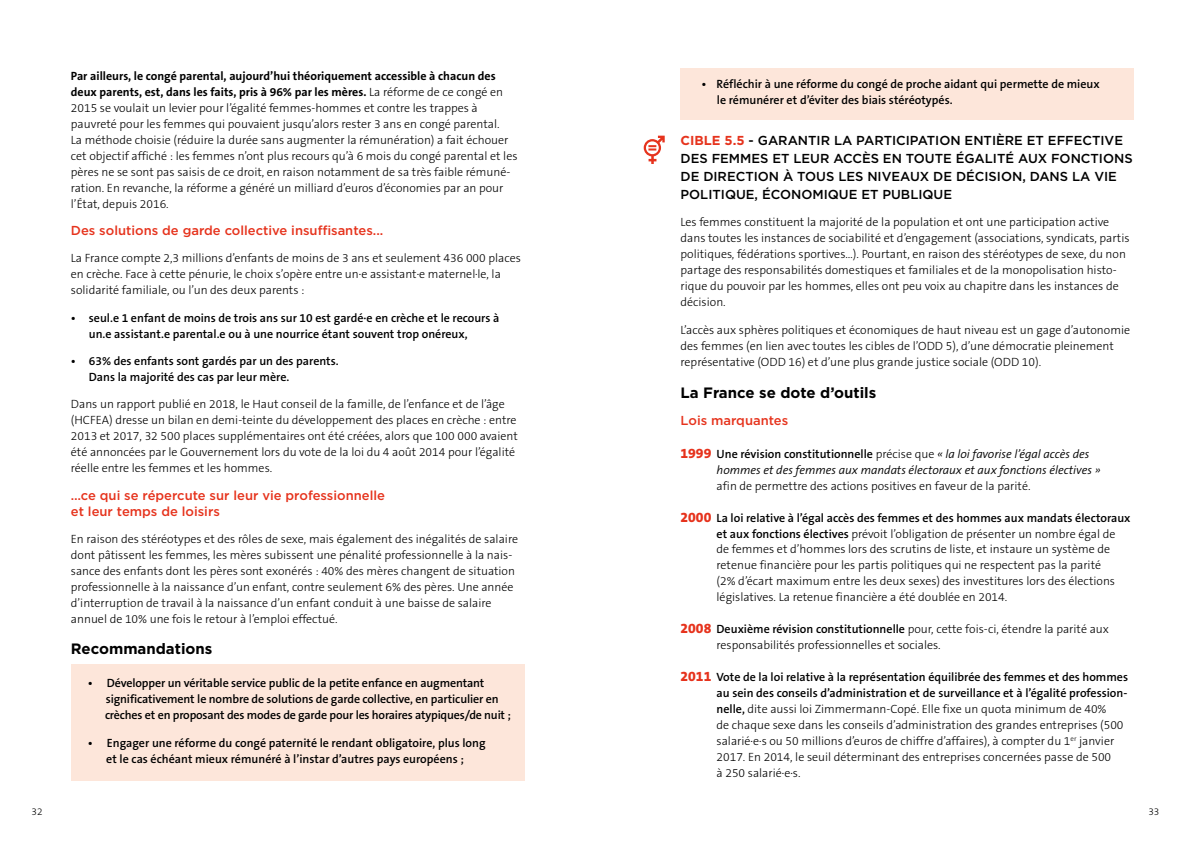
<style>
.page{position:relative;width:1191px;height:842px;background:#fff}
.page>*{position:absolute;margin:0;border:0;box-sizing:border-box;transform-origin:0 0}
.t1{font:700 15px "Gotham";color:#000}
.t2{font:500 13px/18px "Gotham";color:#000}
.t3{font:500 13px/16px "Gotham";color:#e6331d}
.t4{font:300 12px/16px "The Sans B3";color:#000}
.t5{font:600 12px/16px "The Sans B6";color:#000}
.t6{font:700 12px/16px "The Sans B7";color:#000}
.t7{font:italic 300 12px "The Sans B4";color:#000}
.t8{font:300 10px "The Sans B3";color:#000}
.s1{font-family:"The Sans B3";font-weight:300}
.s2{font-weight:700;color:#e6331d}
.s3{font-family:"The Sans B8";font-weight:800;font-size:14px;color:#e6331d}
.s4{font-family:"The Sans B4";font-weight:300;font-style:italic}
.s5{font-family:"The Sans B6";font-weight:600}
</style>
<div class="page">
<div style="left:680px;top:68px;width:454px;height:51px;background:#fde6da"></div>
<div style="left:71px;top:665px;width:453px;height:116px;background:#fde6da"></div>
<svg style="left:643px;top:136px;width:21px;height:28px"></svg>
<p class="t6" style="left:71px;top:68px;width:434px">Par ailleurs, le congé parental, aujourd’hui théoriquement accessible à chacun des deux parents, est, dans les faits, pris à 96% par les mères. <span class="s1">La réforme de ce congé en</span></p>
<p class="t4" style="left:71px;top:100px;width:448px">2015 se voulait un levier pour l’égalité femmes-hommes et contre les trappes à pauvreté pour les femmes qui pouvaient jusqu’alors rester 3 ans en congé parental.<br>La méthode choisie (réduire la durée sans augmenter la rémunération) a fait échouer cet objectif affiché : les femmes n’ont plus recours qu’à 6 mois du congé parental et les pères ne se sont pas saisis de ce droit, en raison notamment de sa très faible rémuné&shy;ration. En revanche, la réforme a généré un milliard d’euros d’économies par an pour l’État, depuis 2016.</p>
<p class="t3" style="left:71px;top:222px;width:314px">Des solutions de garde collective insuffisantes...</p>
<p class="t4" style="left:71px;top:251px;width:451px">La France compte 2,3 millions d’enfants de moins de 3 ans et seulement 436 000 places en crèche. Face à cette pénurie, le choix s’opère entre un·e assistant·e maternel·le, la solidarité familiale, ou l’un des deux parents :</p>
<p class="t5" style="left:89px;top:310px;width:412px;text-indent:-18px">• seul.e 1 enfant de moins de trois ans sur 10 est gardé·e en crèche et le recours à un.e assistant.e parental.e ou à une nourrice étant souvent trop onéreux,</p>
<p class="t5" style="left:89px;top:353px;width:251px;text-indent:-18px">• 63% des enfants sont gardés par un des parents.<br>Dans la majorité des cas par leur mère.</p>
<p class="t4" style="left:71px;top:397px;width:448px">Dans un rapport publié en 2018, le Haut conseil de la famille, de l’enfance et de l’âge (HCFEA) dresse un bilan en demi-teinte du développement des places en crèche : entre 2013 et 2017, 32 500 places supplémentaires ont été créées, alors que 100 000 avaient été annoncées par le Gouvernement lors du vote de la loi du 4 août 2014 pour l’égalité réelle entre les femmes et les hommes.</p>
<p class="t3" style="left:71px;top:487px;width:316px">…ce qui se répercute sur leur vie professionnelle et leur temps de loisirs</p>
<p class="t4" style="left:71px;top:531px;width:449px">En raison des stéréotypes et des rôles de sexe, mais également des inégalités de salaire dont pâtissent les femmes, les mères subissent une pénalité professionnelle à la nais&shy;sance des enfants dont les pères sont exonérés : 40% des mères changent de situation professionnelle à la naissance d’un enfant, contre seulement 6% des pères. Une année d’interruption de travail à la naissance d’un enfant conduit à une baisse de salaire annuel de 10% une fois le retour à l’emploi effectué.</p>
<p class="t1" style="left:71px;top:639px;width:143px">Recommandations</p>
<p class="t5" style="left:105px;top:675px;width:407px;line-height:16.3px;text-indent:-17px">• Développer un véritable service public de la petite enfance en augmentant significativement le nombre de solutions de garde collective, en particulier en crèches et en proposant des modes de garde pour les horaires atypiques/de nuit ;</p>
<p class="t5" style="left:88px;top:735px;width:399px;text-align:center">• Engager une réforme du congé paternité le rendant obligatoire, plus long et le cas échéant mieux rémunéré à l’instar d’autres pays européens ;</p>
<p class="t5" style="left:717px;top:76px;width:384px;text-indent:-15px">• Réfléchir à une réforme du congé de proche aidant qui permette de mieux le rémunérer et d’éviter des biais stéréotypés.</p>
<p class="t2" style="left:680px;top:131px;width:454px"><span class="s2">CIBLE 5.5</span> - GARANTIR LA PARTICIPATION ENTIÈRE ET EFFECTIVE DES FEMMES ET LEUR ACCÈS EN TOUTE ÉGALITÉ AUX FONCTIONS DE DIRECTION À TOUS LES NIVEAUX DE DÉCISION, DANS LA VIE POLITIQUE, ÉCONOMIQUE ET PUBLIQUE</p>
<p class="t4" style="left:680px;top:215px;width:450px">Les femmes constituent la majorité de la population et ont une participation active dans toutes les instances de sociabilité et d’engagement (associations, syndicats, partis politiques, fédérations sportives…). Pourtant, en raison des stéréotypes de sexe, du non partage des responsabilités domestiques et familiales et de la monopolisation histo&shy;rique du pouvoir par les hommes, elles ont peu voix au chapitre dans les instances de décision.</p>
<p class="t4" style="left:680px;top:322px;width:451px">L’accès aux sphères politiques et économiques de haut niveau est un gage d’autonomie des femmes (en lien avec toutes les cibles de l’ODD 5), d’une démocratie pleinement représentative (ODD 16) et d’une plus grande justice sociale (ODD 10).</p>
<p class="t1" style="left:680px;top:383px;width:197px">La France se dote d’outils</p>
<p class="t3" style="left:680px;top:412px;width:109px">Lois marquantes</p>
<p class="t5" style="left:680px;top:446px;width:410px"><span class="s3">1999</span> Une révision constitutionnelle <span class="s1">précise que</span> <span class="s4">« la loi favorise l’égal accès des</span></p>
<p class="t7" style="left:716px;top:463px;width:385px">hommes et des femmes aux mandats électoraux et aux fonctions électives »</p>
<p class="t4" style="left:716px;top:478px;width:315px">afin de permettre des actions positives en faveur de la parité.</p>
<p class="t5" style="left:680px;top:510px;width:451px"><span class="s3">2000</span> La loi relative à l’égal accès des femmes et des hommes aux mandats électoraux</p>
<p class="t4" style="left:716px;top:526px;width:400px;line-height:15.7px"><span class="s5">et aux fonctions électives</span> prévoit l’obligation de présenter un nombre égal de de femmes et d’hommes lors des scrutins de liste, et instaure un système de retenue financière pour les partis politiques qui ne respectent pas la parité (2% d’écart maximum entre les deux sexes) des investitures lors des élections législatives. La retenue financière a été doublée en 2014.</p>
<p class="t4" style="left:716px;top:621px;width:394px;text-indent:-36px"><span class="s3">2008</span> <span class="s5">Deuxième révision constitutionnelle</span> pour, cette fois-ci, étendre la parité aux responsabilités professionnelles et sociales.</p>
<p class="t5" style="left:680px;top:670px;width:449px;text-align:right"><span class="s3">2011</span> Vote de la loi relative à la représentation équilibrée des femmes et des hommes au sein des conseils d’administration et de surveillance et à l’égalité profession-</p>
<p class="t4" style="left:716px;top:701px;width:408px"><span class="s5">nelle,</span> dite aussi loi Zimmermann-Copé. Elle fixe un quota minimum de 40%<br>de chaque sexe dans les conseils d’administration des grandes entreprises (500 salarié·e·s ou 50 millions d’euros de chiffre d’affaires), à compter du 1<sup>er</sup> janvier 2017. En 2014, le seuil déterminant des entreprises concernées passe de 500<br>à 250 salarié·e·s.</p>
<p class="t8" style="left:32px;top:807px;width:12px">32</p>
<p class="t8" style="left:1148px;top:807px;width:12px">33</p>
</div>
